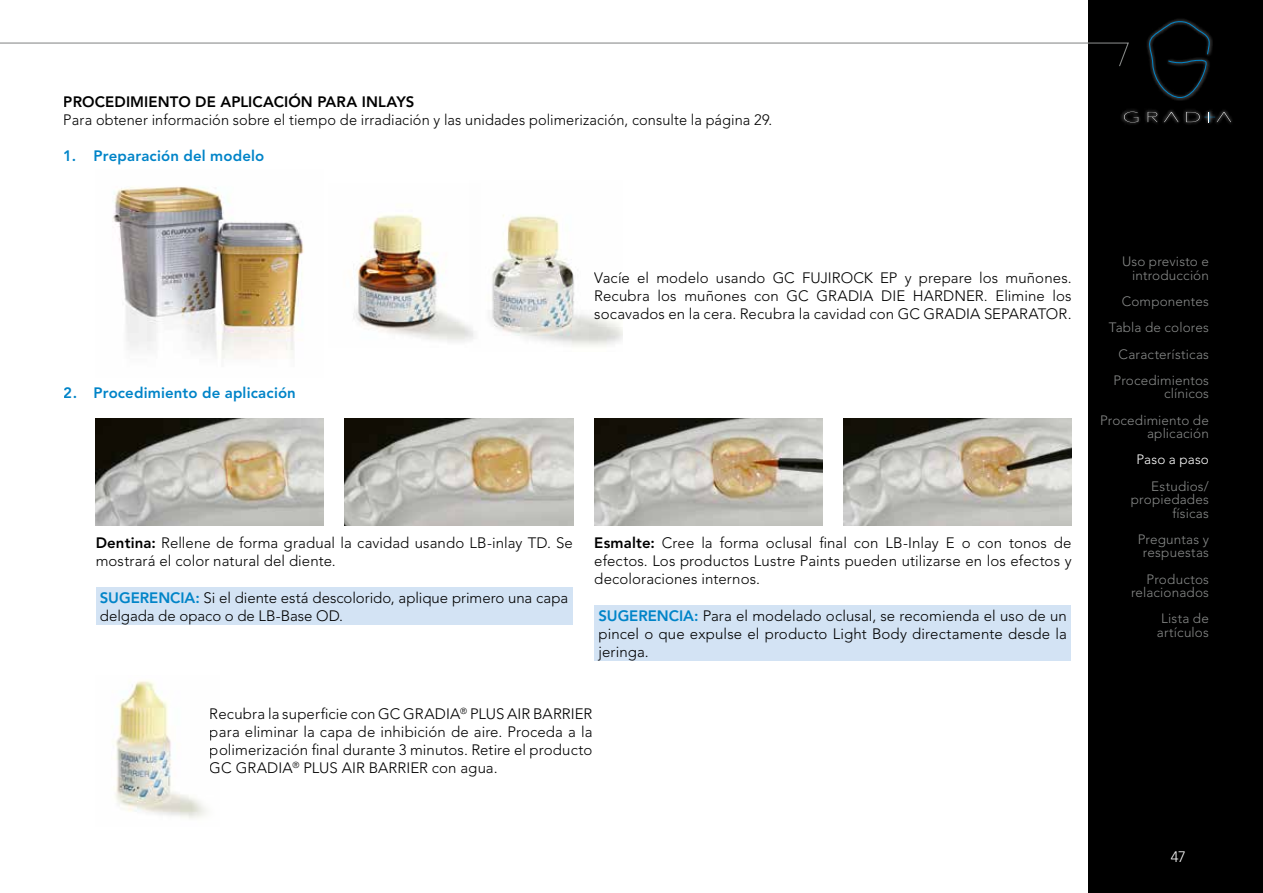
<style>
.page{position:relative;width:1263px;height:893px;background:#fff}
.page>*{position:absolute;margin:0;border:0;box-sizing:border-box;transform-origin:0 0}
.t1{font:300 15px/18px "Avenir LT Pro";letter-spacing:.005em;color:#000;text-align:justify}
.t2{font:800 15px "Avenir LT Pro";letter-spacing:.01em;color:#0084c8}
.t3{font:800 15px "Avenir LT Pro";letter-spacing:.005em;color:#000}
.t4{font:300 15px "Avenir LT Pro";color:#fff}
.t5{font:300 13.5px/13.5px "Avenir LT Pro";letter-spacing:.01em;color:#878988;text-align:right}
.t6{font:300 13.5px "Avenir LT Pro";letter-spacing:.015em;color:#fff}
.s1{font-weight:800}
.s2{font-weight:800;color:#0084c8}
</style>
<div class="page">
<div style="left:1089px;top:0;width:174px;height:893px;background:#000"></div>
<svg style="left:4px;top:42px;width:1125px;height:25px"></svg>
<div style="left:1145px;top:18px;width:68px;height:83px;background:#fff;opacity:.95"></div>
<svg style="left:1145px;top:21px;width:68px;height:77px"></svg>
<div style="left:1120px;top:108px;width:114px;height:18px;background:#fff;opacity:.95"></div>
<svg style="left:1124px;top:112px;width:14px;height:10px"></svg>
<svg style="left:1148px;top:112px;width:9px;height:10px"></svg>
<svg style="left:1164px;top:112px;width:14px;height:10px"></svg>
<svg style="left:1186px;top:112px;width:45px;height:10px"></svg>
<div style="left:96px;top:587px;width:476px;height:38px;background:#d3e3f4"></div>
<div style="left:594px;top:605px;width:477px;height:56px;background:#d3e3f4"></div>
<img style="left:112px;top:186px;width:192px;height:173px">
<img style="left:353px;top:214px;width:117px;height:128px">
<img style="left:470px;top:215px;width:152px;height:132px">
<img style="left:115px;top:680px;width:92px;height:139px">
<img style="left:843px;top:419px;width:228px;height:106px">
<img style="left:594px;top:419px;width:228px;height:106px">
<img style="left:96px;top:419px;width:228px;height:106px">
<img style="left:345px;top:419px;width:228px;height:106px">
<p class="t3" style="left:64px;top:93px;width:352px">PROCEDIMIENTO DE APLICACIÓN PARA INLAYS</p>
<p class="t1" style="left:64px;top:111px;width:710px">Para obtener información sobre el tiempo de irradiación y las unidades polimerización, consulte la página 29.</p>
<p class="t2" style="left:64px;top:147px;width:202px">1. Preparación del modelo</p>
<p class="t2" style="left:64px;top:384px;width:234px">2. Procedimiento de aplicación</p>
<p class="t1" style="left:594px;top:269px;width:479px">Vacíe el modelo usando GC FUJIROCK EP y prepare los muñones.<br>Recubra los muñones con GC GRADIA DIE HARDNER. Elimine los socavados en la cera. Recubra la cavidad con GC GRADIA SEPARATOR.</p>
<p class="t1" style="left:96px;top:534px;width:479px"><span class="s1">Dentina:</span> Rellene de forma gradual la cavidad usando LB-inlay TD. Se mostrará el color natural del diente.</p>
<p class="t1" style="left:100px;top:589px;width:470px"><span class="s2">SUGERENCIA:</span> Si el diente está descolorido, aplique primero una capa delgada de opaco o de LB-Base OD.</p>
<p class="t1" style="left:594px;top:534px;width:479px"><span class="s1">Esmalte:</span> Cree la forma oclusal final con LB-Inlay E o con tonos de efectos. Los productos Lustre Paints pueden utilizarse en los efectos y decoloraciones internos.</p>
<p class="t1" style="left:598px;top:607px;width:470px"><span class="s2">SUGERENCIA:</span> Para el modelado oclusal, se recomienda el uso de un pincel o que expulse el producto Light Body directamente desde la jeringa.</p>
<p class="t1" style="left:210px;top:705px;width:384px">Recubra la superficie con GC GRADIA<sup>®</sup> PLUS AIR BARRIER para eliminar la capa de inhibición de aire. Proceda a la polimerización final durante 3 minutos. Retire el producto GC GRADIA<sup>®</sup> PLUS AIR BARRIER con agua.</p>
<p class="t5" style="left:1122px;top:255px;width:88px">Uso previsto e introducción</p>
<p class="t5" style="left:1109px;top:288px;width:102px;line-height:26.2px">Componentes<br>Tabla de colores<br>Características<br>Procedimientos</p>
<p class="t5" style="left:1100px;top:381px;width:110px;line-height:26.2px">clínicos<br>Procedimiento de</p>
<p class="t5" style="left:1147px;top:427px;width:63px">aplicación</p>
<p class="t6" style="left:1136px;top:452px;width:74px">Paso a paso</p>
<p class="t5" style="left:1131px;top:479px;width:80px">Estudios/ propiedades físicas</p>
<p class="t5" style="left:1138px;top:532px;width:73px;text-align:center">Preguntas y respuestas</p>
<p class="t5" style="left:1131px;top:572px;width:79px">Productos relacionados</p>
<p class="t5" style="left:1157px;top:612px;width:54px;text-align:center">Lista de artículos</p>
<p class="t4" style="left:1171px;top:848px;width:17px">47</p>
</div>
